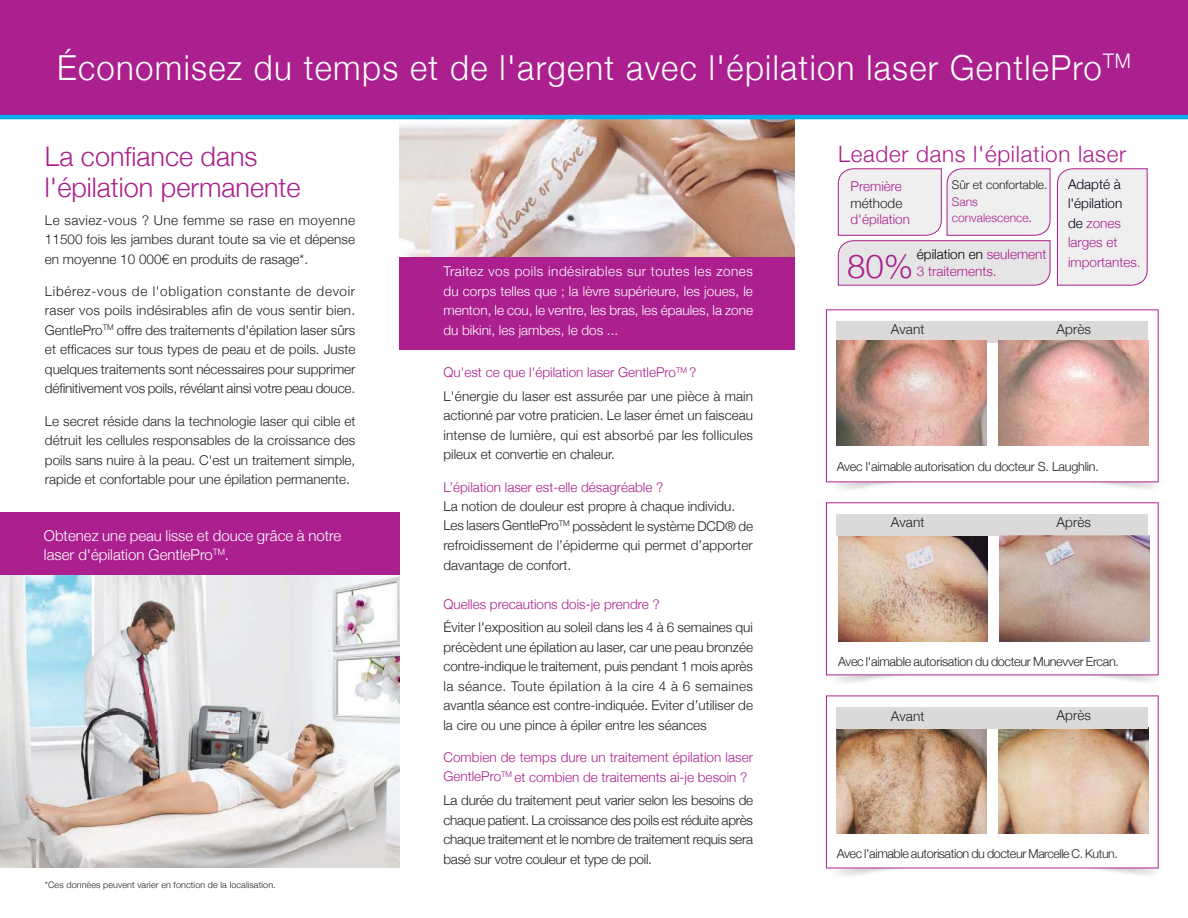
<style>
.page{position:relative;width:1188px;height:918px;background:#fff}
.page>*{position:absolute;margin:0;border:0;box-sizing:border-box;transform-origin:0 0}
.t1{font:300 34.5px "Helvetica Neue";letter-spacing:.04em;color:#fff;scale:.96 1}
.t2{font:300 33.15px "Helvetica Neue";color:#ab208e}
.t3{font:300 27px/31.5px "Helvetica Neue";color:#ab208e}
.t4{font:300 22.5px "Helvetica Neue";letter-spacing:.03em;color:#ab208e}
.t5{font:300 15px/19.5px "Helvetica Neue";color:#fff}
.t6{font:300 13.65px "Helvetica Neue";letter-spacing:.01em;color:#221f1f}
.t7{font:300 13.5px/19.5px "Helvetica Neue";color:#221f1f;text-align:justify}
.t8{font:300 13.5px/19.5px "Helvetica Neue";color:#ab208e}
.t9{font:300 13.5px/19.5px "Helvetica Neue";color:#fff;text-align:justify}
.t10{font:300 12.6px "Helvetica Neue";letter-spacing:-.025em;color:#221f1f}
.t11{font:300 12px/16.5px "Helvetica Neue";color:#ab208e}
.t12{font:300 12px "Helvetica Neue";color:#221f1f}
.t13{font:300 9px "Helvetica Neue";letter-spacing:.01em;color:#221f1f}
.s1{color:#ab208e}
.s2{font-size:13.5px}
.s3{color:#000}
.s4{color:#010016}
.s5{font-size:12px}
.s6{font-size:12.3px}
</style>
<div class="page">
<img style="left:399px;top:119px;width:396px;height:138px">
<div style="left:399px;top:257px;width:396px;height:92px;background:#ab208e"></div>
<div style="left:0;top:0;width:1188px;height:117px;background:#ab208e"></div>
<img style="left:0;top:575px;width:399px;height:292px">
<div style="left:0;top:512px;width:399px;height:63px;background:#ab208e"></div>
<hr style="left:0;top:115px;width:1188px;height:4px;background:#00adef">
<svg style="left:838px;top:168px;width:213px;height:118px"></svg>
<svg style="left:1057px;top:168px;width:91px;height:118px"></svg>
<svg style="left:826px;top:309px;width:333px;height:173px"></svg>
<div style="left:837px;top:321px;width:311px;height:22px;background:#dbdad9"></div>
<svg style="left:826px;top:502px;width:333px;height:173px"></svg>
<div style="left:837px;top:514px;width:311px;height:22px;background:#dbdad9"></div>
<img style="left:837px;top:341px;width:149px;height:105px">
<img style="left:999px;top:340px;width:149px;height:106px">
<svg style="left:826px;top:695px;width:333px;height:173px"></svg>
<img style="left:837px;top:729px;width:149px;height:104px">
<img style="left:999px;top:729px;width:149px;height:104px">
<div style="left:837px;top:707px;width:311px;height:22px;background:#dbdad9"></div>
<img style="left:838px;top:536px;width:150px;height:106px">
<img style="left:1000px;top:536px;width:149px;height:106px">
<h1 class="t1" style="left:57px;top:48px;width:1120px">Économisez du temps et de l'argent avec l'épilation laser GentlePro<sup>TM</sup></h1>
<h3 class="t3" style="left:45px;top:139px;width:257px">La confiance dans l'épilation permanente</h3>
<p class="t7" style="left:45px;top:210px;width:312px">Le saviez-vous ? Une femme se rase en moyenne 11500 fois les jambes durant toute sa vie et dépense en moyenne 10 000€ en produits de rasage*.</p>
<p class="t7" style="left:45px;top:281px;width:312px">Libérez-vous de l'obligation constante de devoir raser vos poils indésirables afin de vous sentir bien.<br>GentlePro<sup>TM</sup> offre des traitements d'épilation laser sûrs et efficaces sur tous types de peau et de poils. Juste quelques traitements sont nécessaires pour supprimer définitivement vos poils, révélant ainsi votre peau douce.</p>
<p class="t7" style="left:45px;top:411px;width:312px">Le secret réside dans la technologie laser qui cible et détruit les cellules responsables de la croissance des poils sans nuire à la peau. C'est un traitement simple, rapide et confortable pour une épilation permanente.</p>
<p class="t5" style="left:44px;top:526px;width:299px">Obtenez une peau lisse et douce grâce à notre laser d'épilation GentlePro<sup>TM</sup>.</p>
<p class="t13" style="left:45px;top:879px;width:232px">*Ces données peuvent varier en fonction de la localisation.</p>
<p class="t9" style="left:443px;top:262px;width:311px">Traitez vos poils indésirables sur toutes les zones du corps telles que ; la lèvre supérieure, les joues, le menton, le cou, le ventre, les bras, les épaules, la zone du bikini, les jambes, le dos ...</p>
<p class="t7" style="left:443px;top:360px;width:311px;line-height:23.7px"><span class="s1">Qu'est ce que l'épilation laser GentlePro</span><sup>TM</sup> <span class="s1">?<br></span>L'énergie du laser est assurée par une pièce à main</p>
<p class="t7" style="left:443px;top:406px;width:311px">actionné par votre praticien. Le laser émet un faisceau intense de lumière, qui est absorbé par les follicules pileux et convertie en chaleur.</p>
<p class="t8" style="left:443px;top:477px;width:221px">L’épilation laser est-elle désagréable ?</p>
<p class="t7" style="left:443px;top:496px;width:311px;text-align:left">La notion de douleur est propre à chaque individu.<br>Les lasers GentlePro<sup>TM</sup> possèdent le système DCD® de refroidissement de l’épiderme qui permet d’apporter davantage de confort.</p>
<p class="t8" style="left:443px;top:594px;width:218px">Quelles precautions dois-je prendre ?</p>
<p class="t7" style="left:443px;top:618px;width:311px">Éviter l'exposition au soleil dans les 4 à 6 semaines qui précèdent une épilation au laser, car une peau bronzée contre-indique le traitement, puis pendant 1 mois après la séance. Toute épilation à la cire 4 à 6 semaines avantla séance est contre-indiquée. Eviter d’utiliser de la cire ou une pince à épiler entre les séances</p>
<p class="t8" style="left:443px;top:747px;width:311px">Combien de temps dure un traitement épilation laser<br>GentlePro<sup>TM</sup> et combien de traitements ai-je besoin ?</p>
<p class="t7" style="left:443px;top:791px;width:311px">La durée du traitement peut varier selon les besoins de chaque patient. La croissance des poils est réduite après chaque traitement et le nombre de traitement requis sera basé sur votre couleur et type de poil.</p>
<h3 class="t4" style="left:838px;top:141px;width:290px">Leader dans l'épilation laser</h3>
<p class="t8" style="left:851px;top:177px;width:53px">Première</p>
<p class="t7" style="left:851px;top:193px;width:53px">méthode</p>
<p class="t8" style="left:851px;top:210px;width:61px">d'épilation</p>
<p class="t12" style="left:952px;top:178px;width:97px">Sûr et confortable.</p>
<p class="t11" style="left:952px;top:193px;width:82px">Sans convalescence<span class="s2">.</span></p>
<p class="t8" style="left:917px;top:246px;width:131px;line-height:16.5px"><span class="s3">épilation en</span> seulement<br>3 traitements.</p>
<h2 class="t2" style="left:847px;top:248px;width:68px">80%</h2>
<p class="t8" style="left:1068px;top:174px;width:74px"><span class="s4">Adapté à l'épilation de</span> zones larges et importantes<span class="s5">.</span></p>
<p class="t6" style="left:891px;top:322px;width:35px">Avant</p>
<p class="t6" style="left:1056px;top:322px;width:36px">Après</p>
<p class="t10" style="left:837px;top:459px;width:264px">Avec l'aimable autorisation du docteur S. Laughlin.</p>
<p class="t6" style="left:891px;top:515px;width:35px">Avant</p>
<p class="t6" style="left:1056px;top:515px;width:36px">Après</p>
<p class="t10" style="left:838px;top:655px;width:282px">Avec l'aimable autorisation du docteur Munevver Ercan.</p>
<p class="t6" style="left:891px;top:708px;width:35px">Avant</p>
<p class="t6" style="left:1056px;top:708px;width:36px">Après</p>
<p class="t10" style="left:837px;top:847px;width:283px">Avec l'aimable autorisation du docteur <span class="s6">Marcelle C. Kutun.</span></p>
</div>
